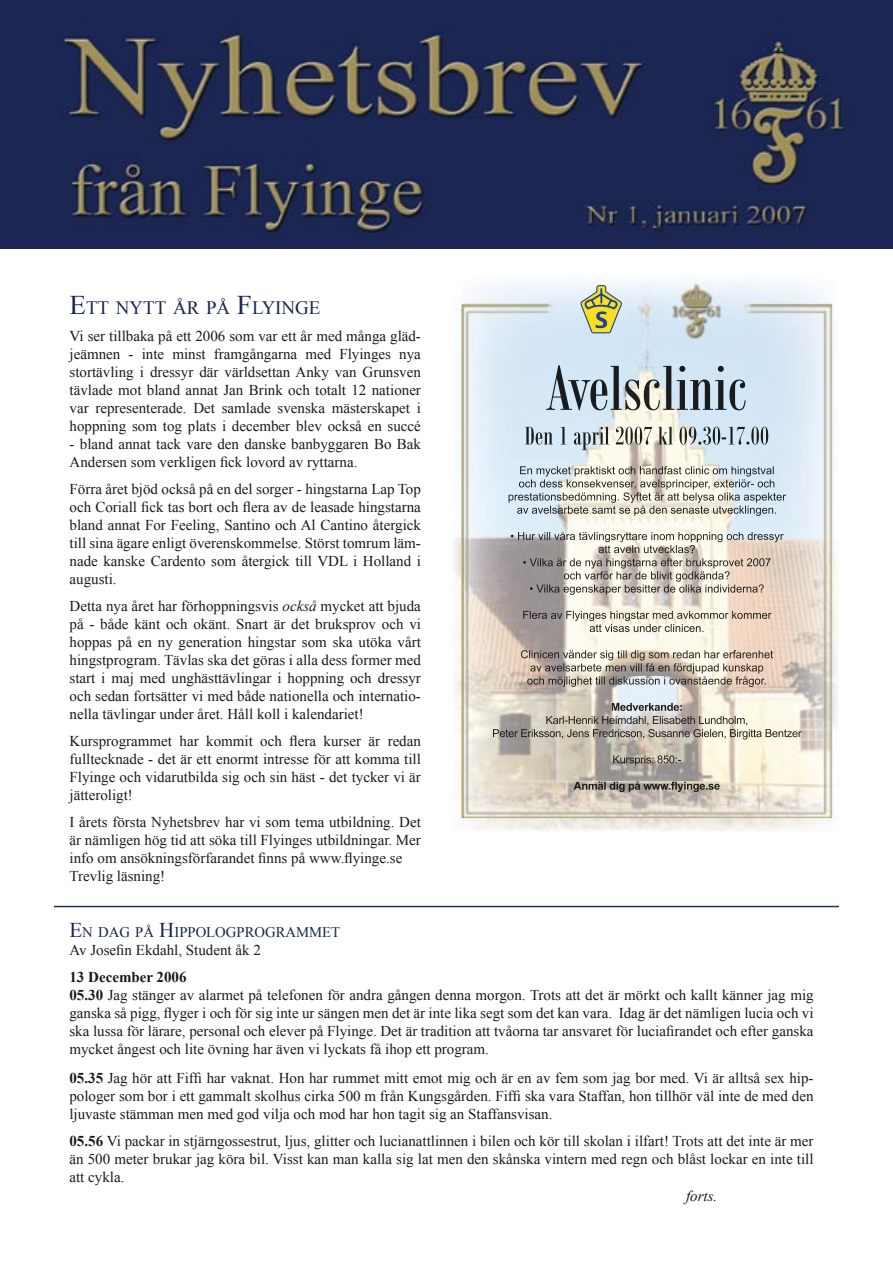
<style>
.page{position:relative;width:893px;height:1263px;background:#fff}
.page>*{position:absolute;margin:0;border:0;box-sizing:border-box;transform-origin:0 0}
.t1{font:18.9px "Times New Roman";color:#1b2652}
.t2{font:15px/18px "Times New Roman";color:#1a1a1b;text-align:justify}
.t3{font:700 15px "Times New Roman";color:#1a1a1b}
.t4{font:italic 15px "Times New Roman";color:#1a1a1b}
.t5{font:14.7px "Times New Roman";color:#1b2652}
.s1{font-size:27px}
.s2{font-style:italic}
.s3{font-size:21px}
.s4{font-weight:700}
</style>
<div class="page">
<hr style="left:54px;top:906px;width:785px;height:1px;background:#1b2f5e">
<img style="left:805px;top:308px;width:33px;height:521px">
<img style="left:461px;top:282px;width:371px;height:536px">
<svg style="left:580px;top:285px;width:42px;height:48px;background:#bfc287"></svg>
<img style="left:672px;top:284px;width:49px;height:54px">
<img style="left:546px;top:365px;width:202px;height:45px">
<img style="left:525px;top:427px;width:243px;height:23px">
<img style="left:520px;top:466px;width:254px;height:10px">
<img style="left:519px;top:479px;width:256px;height:11px">
<img style="left:509px;top:492px;width:277px;height:11px">
<img style="left:517px;top:505px;width:260px;height:11px">
<img style="left:511px;top:531px;width:273px;height:11px">
<img style="left:599px;top:545px;width:96px;height:8px">
<img style="left:523px;top:558px;width:248px;height:10px">
<img style="left:564px;top:571px;width:166px;height:11px">
<img style="left:530px;top:584px;width:234px;height:11px">
<img style="left:523px;top:611px;width:249px;height:10px">
<img style="left:590px;top:624px;width:113px;height:8px">
<img style="left:521px;top:650px;width:252px;height:10px">
<img style="left:530px;top:663px;width:234px;height:11px">
<img style="left:527px;top:676px;width:240px;height:11px">
<img style="left:612px;top:703px;width:70px;height:8px">
<img style="left:546px;top:716px;width:202px;height:9px">
<img style="left:493px;top:729px;width:309px;height:10px">
<img style="left:613px;top:755px;width:68px;height:10px">
<img style="left:574px;top:781px;width:146px;height:11px">
<img style="left:0;top:0;width:893px;height:249px">
<p class="t1" style="left:70px;top:294px;width:252px"><span class="s1">E</span>TT NYTT ÅR PÅ <span class="s1">F</span>LYINGE</p>
<p class="t2" style="left:70px;top:326px;width:353px">Vi ser tillbaka på ett 2006 som var ett år med många gläd&shy;jeämnen - inte minst framgångarna med Flyinges nya stortävling i dressyr där världsettan Anky van Grunsven tävlade mot bland annat Jan Brink och totalt 12 nationer var representerade. Det samlade svenska mästerskapet i hoppning som tog plats i december blev också en succé</p>
<p class="t2" style="left:70px;top:434px;width:353px">- bland annat tack vare den danske banbyggaren Bo Bak<br>Andersen som verkligen fick lovord av ryttarna.</p>
<p class="t2" style="left:70px;top:479px;width:353px">Förra året bjöd också på en del sorger - hingstarna Lap Top och Coriall fick tas bort och flera av de leasade hingstarna bland annat For Feeling, Santino och Al Cantino återgick till sina ägare enligt överenskommelse. Störst tomrum läm&shy;nade kanske Cardento som återgick till VDL i Holland i augusti.</p>
<p class="t2" style="left:70px;top:596px;width:353px">Detta nya året har förhoppningsvis <span class="s2">också</span> mycket att bjuda på - både känt och okänt. Snart är det bruksprov och vi hoppas på en ny generation hingstar som ska utöka vårt hingstprogram. Tävlas ska det göras i alla dess former med start i maj med unghästtävlingar i hoppning och dressyr och sedan fortsätter vi med både nationella och internatio&shy;nella tävlingar under året. Håll koll i kalendariet!</p>
<p class="t2" style="left:70px;top:731px;width:353px">Kursprogrammet har kommit och flera kurser är redan fulltecknade - det är ett enormt intresse för att komma till Flyinge och vidarutbilda sig och sin häst - det tycker vi är jätteroligt!</p>
<p class="t2" style="left:70px;top:812px;width:353px">I årets första Nyhetsbrev har vi som tema utbildning. Det är nämligen hög tid att söka till Flyinges utbildningar. Mer info om ansökningsförfarandet finns på www.flyinge.se</p>
<p class="t2" style="left:70px;top:866px;width:97px">Trevlig läsning!</p>
<p class="t5" style="left:69px;top:922px;width:272px"><span class="s3">E</span>N DAG PÅ <span class="s3">H</span>IPPOLOGPROGRAMMET</p>
<p class="t2" style="left:69px;top:941px;width:193px">Av Josefin Ekdahl, Student åk 2</p>
<p class="t3" style="left:69px;top:967px;width:119px">13 December 2006</p>
<p class="t2" style="left:69px;top:986px;width:746px"><span class="s4">05.30</span> Jag stänger av alarmet på telefonen för andra gången denna morgon. Trots att det är mörkt och kallt känner jag mig ganska så pigg, flyger i och för sig inte ur sängen men det är inte lika segt som det kan vara. Idag är det nämligen lucia och vi ska lussa för lärare, personal och elever på Flyinge. Det är tradition att tvåorna tar ansvaret för luciafirandet och efter ganska mycket ångest och lite övning har även vi lyckats få ihop ett program.</p>
<p class="t2" style="left:69px;top:1069px;width:746px"><span class="s4">05.35</span> Jag hör att Fiffi har vaknat. Hon har rummet mitt emot mig och är en av fem som jag bor med. Vi är alltså sex hip&shy;pologer som bor i ett gammalt skolhus cirka 500 m från Kungsgården. Fiffi ska vara Staffan, hon tillhör väl inte de med den ljuvaste stämman men med god vilja och mod har hon tagit sig an Staffansvisan.</p>
<p class="t2" style="left:69px;top:1132px;width:746px"><span class="s4">05.56</span> Vi packar in stjärngossestrut, ljus, glitter och lucianattlinnen i bilen och kör till skolan i ilfart! Trots att det inte är mer än 500 meter brukar jag köra bil. Visst kan man kalla sig lat men den skånska vintern med regn och blåst lockar en inte till att cykla.</p>
<p class="t4" style="left:686px;top:1185px;width:33px">forts.</p>
</div>
